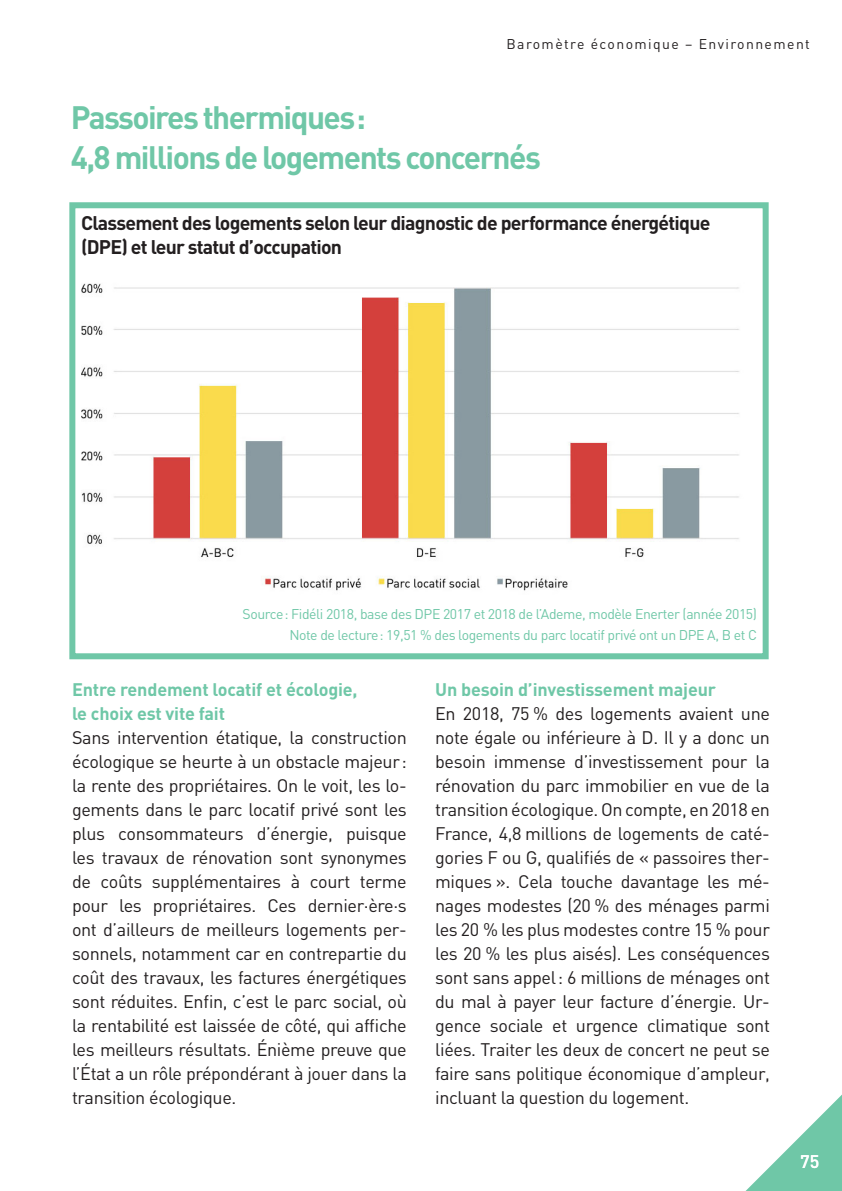
<style>
.page{position:relative;width:842px;height:1191px;background:#fff}
.page>*{position:absolute;margin:0;border:0;box-sizing:border-box;transform-origin:0 0}
.Titre_vert_clair{font:700 32px/40px "DIN";letter-spacing:-.05em;color:#6fc7a7}
.Titre_graph{font:700 19.6px/23.8px "DIN";letter-spacing:-.04em;color:#231f20}
.Texte{font:18px/24px "DIN";letter-spacing:-.02em;color:#231f20}
.Inter_vert_clair{font:700 18px/24px "DIN";letter-spacing:-.01em;color:#6fc7a7}
.t1{font:500 18px "DIN";color:#fff}
.Source_vert_clair{font:14px "DIN";letter-spacing:-.03em;color:#6fc7a7}
.t2{font:14px "DIN";letter-spacing:.1em;color:#231f20}
</style>
<div class="page">
<svg style="left:745px;top:1094px;width:97px;height:97px"></svg>
<img style="left:81px;top:283px;width:659px;height:308px">
<div style="left:69px;top:202px;width:700px;height:457px;border:6px solid #6fc7a7"></div>
<p class="t2" style="left:506px;top:35px;width:305px">Baromètre économique – Environnement</p>
<p class="Titre_vert_clair" style="left:71px;top:96px;width:472px">Passoires thermiques:<br>4,8 millions de logements concernés</p>
<p class="Titre_graph" style="left:81px;top:210px;width:631px">Classement des logements selon leur diagnostic de performance énergétique (DPE) et leur statut d’occupation</p>
<p class="Source_vert_clair" style="left:243px;top:605px;width:516px">Source: Fidéli 2018, base des DPE 2017 et 2018 de l’Ademe, modèle Enerter (année 2015)</p>
<p class="Source_vert_clair" style="left:289px;top:626px;width:469px">Note de lecture: 19,51 % des logements du parc locatif privé ont un DPE A, B et C</p>
<p class="Inter_vert_clair" style="left:72px;top:677px;width:287px">Entre rendement locatif et écologie, le choix est vite fait</p>
<p class="Texte" style="left:72px;top:725px;width:336px">Sans intervention étatique, la construction écologique se heurte à un obstacle majeur: la rente des propriétaires. On le voit, les lo&shy;gements dans le parc locatif privé sont les plus consommateurs d’énergie, puisque les travaux de rénovation sont synonymes de coûts supplémentaires à court terme pour les propriétaires. Ces dernier·ère·s ont d’ailleurs de meilleurs logements per&shy;sonnels, notamment car en contrepartie du coût des travaux, les factures énergétiques sont réduites. Enfin, c’est le parc social, où la rentabilité est laissée de côté, qui affiche les meilleurs résultats. Énième preuve que l’État a un rôle prépondérant à jouer dans la transition écologique.</p>
<p class="Inter_vert_clair" style="left:435px;top:677px;width:282px">Un besoin d’investissement majeur</p>
<p class="Texte" style="left:435px;top:701px;width:336px;text-align:justify">En 2018, 75 % des logements avaient une note égale ou inférieure à D. Il y a donc un besoin immense d’investissement pour la rénovation du parc immobilier en vue de la transition écologique. On compte, en 2018 en France, 4,8 millions de logements de caté&shy;gories F ou G, qualifiés de « passoires ther&shy;miques ». Cela touche davantage les mé&shy;nages modestes (20 % des ménages parmi les 20 % les plus modestes contre 15 % pour les 20 % les plus aisés). Les conséquences sont sans appel: 6 millions de ménages ont du mal à payer leur facture d’énergie. Ur&shy;gence sociale et urgence climatique sont liées. Traiter les deux de concert ne peut se faire sans politique économique d’ampleur, incluant la question du logement.</p>
<p class="t1" style="left:800px;top:1149px;width:21px">75</p>
</div>
